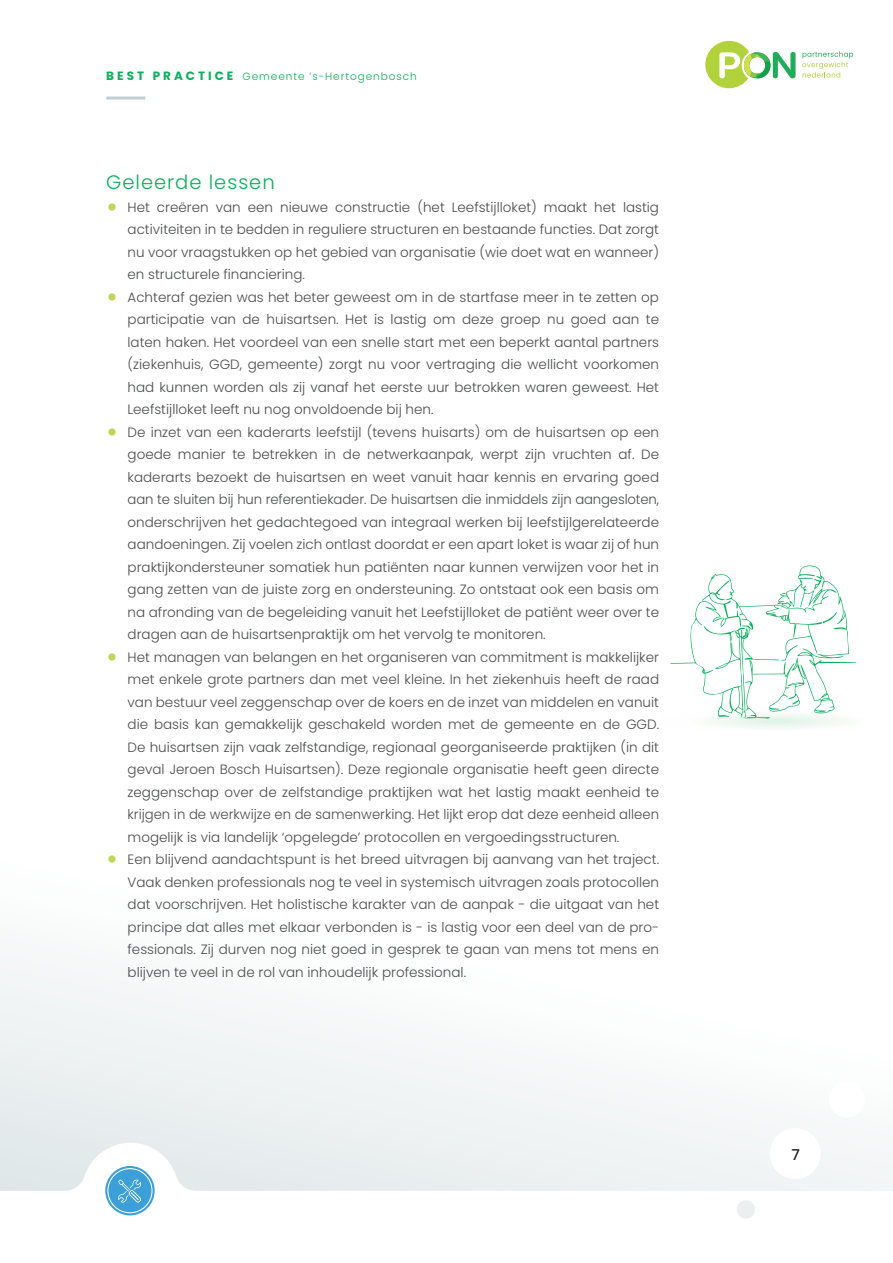
<style>
.page{position:relative;width:893px;height:1263px;background:#fff}
.page>*{position:absolute;margin:0;border:0;box-sizing:border-box;transform-origin:0 0}
.t1{font:300 19.5px "Poppins";letter-spacing:.05em;color:#0bae5b}
.t2{font:500 15px "Poppins";color:#231f20}
.t3{font:300 13.5px/22.5px "Poppins";color:#4b4c4d;text-align:justify}
.t4{font:300 10.5px "Poppins";letter-spacing:.09em;color:#0bae5b}
.s1{font-weight:700;font-size:12px}
.s2{font-weight:700;font-size:24px;color:#bcd759}
</style>
<div class="page">
<svg style="left:802px;top:51px;width:51px;height:27px"></svg>
<svg style="left:705px;top:41px;width:90px;height:47px"></svg>
<svg style="left:0;top:961px;width:893px;height:230px"></svg>
<svg style="left:736px;top:1079px;width:131px;height:140px"></svg>
<div style="left:108px;top:1169px;width:43px;height:43px;background:#3c9fd8;border-radius:50%"></div>
<div style="left:105px;top:1166px;width:50px;height:49px;border:2px solid #3c9fd8;border-radius:50%"></div>
<svg style="left:118px;top:1179px;width:24px;height:24px"></svg>
<div style="left:774px;top:1132px;width:43px;height:43px;background:#fff;border-radius:50%"></div>
<div style="left:774px;top:1132px;width:43px;height:43px;border:1px solid #fff;border-radius:50%"></div>
<hr style="left:106px;top:97px;width:39px;height:3px;background:#bfd0d4">
<svg style="left:670px;top:565px;width:187px;height:163px"></svg>
<p class="t4" style="left:106px;top:71px;width:312px"><span class="s1">B E S T P R A C T I C E</span> Gemeente ’s-Hertogenbosch</p>
<h1 class="t1" style="left:106px;top:171px;width:170px">Geleerde lessen</h1>
<p class="t3" style="left:128px;top:196px;width:533px;text-indent:-21px"><span class="s2">•</span> Het creëren van een nieuwe constructie (het Leefstijlloket) maakt het lastig activiteiten in te bedden in reguliere structuren en bestaande functies. Dat zorgt nu voor vraagstukken op het gebied van organisatie (wie doet wat en wanneer) en structurele financiering.</p>
<p class="t3" style="left:128px;top:286px;width:533px;text-indent:-21px"><span class="s2">•</span> Achteraf gezien was het beter geweest om in de startfase meer in te zetten op participatie van de huisartsen. Het is lastig om deze groep nu goed aan te laten haken. Het voordeel van een snelle start met een beperkt aantal partners (ziekenhuis, GGD, gemeente) zorgt nu voor vertraging die wellicht voorkomen had kunnen worden als zij vanaf het eerste uur betrokken waren geweest. Het Leefstijlloket leeft nu nog onvoldoende bij hen.</p>
<p class="t3" style="left:128px;top:421px;width:533px;text-indent:-21px"><span class="s2">•</span> De inzet van een kaderarts leefstijl (tevens huisarts) om de huisartsen op een goede manier te betrekken in de netwerkaanpak, werpt zijn vruchten af. De kaderarts bezoekt de huisartsen en weet vanuit haar kennis en ervaring goed aan te sluiten bij hun referentiekader. De huisartsen die inmiddels zijn aangesloten, onderschrijven het gedachtegoed van integraal werken bij leefstijlgerelateerde aandoeningen. Zij voelen zich ontlast doordat er een apart loket is waar zij of hun praktijkondersteuner somatiek hun patiënten naar kunnen verwijzen voor het in gang zetten van de juiste zorg en ondersteuning. Zo ontstaat ook een basis om na afronding van de begeleiding vanuit het Leefstijlloket de patiënt weer over te dragen aan de huisartsenpraktijk om het vervolg te monitoren.</p>
<p class="t3" style="left:128px;top:646px;width:533px;text-indent:-21px"><span class="s2">•</span> Het managen van belangen en het organiseren van commitment is makkelijker met enkele grote partners dan met veel kleine. In het ziekenhuis heeft de raad van bestuur veel zeggenschap over de koers en de inzet van middelen en vanuit die basis kan gemakkelijk geschakeld worden met de gemeente en de GGD.<br>De huisartsen zijn vaak zelfstandige, regionaal georganiseerde praktijken (in dit geval Jeroen Bosch Huisartsen). Deze regionale organisatie heeft geen directe zeggenschap over de zelfstandige praktijken wat het lastig maakt eenheid te krijgen in de werkwijze en de samenwerking. Het lijkt erop dat deze eenheid alleen mogelijk is via landelijk ‘opgelegde’ protocollen en vergoedingsstructuren.</p>
<p class="t3" style="left:128px;top:848px;width:533px;text-indent:-21px"><span class="s2">•</span> Een blijvend aandachtspunt is het breed uitvragen bij aanvang van het traject.<br>Vaak denken professionals nog te veel in systemisch uitvragen zoals protocollen dat voorschrijven. Het holistische karakter van de aanpak - die uitgaat van het principe dat alles met elkaar verbonden is - is lastig voor een deel van de pro&shy;fessionals. Zij durven nog niet goed in gesprek te gaan van mens tot mens en blijven te veel in de rol van inhoudelijk professional.</p>
<p class="t2" style="left:791px;top:1146px;width:10px">7</p>
</div>
